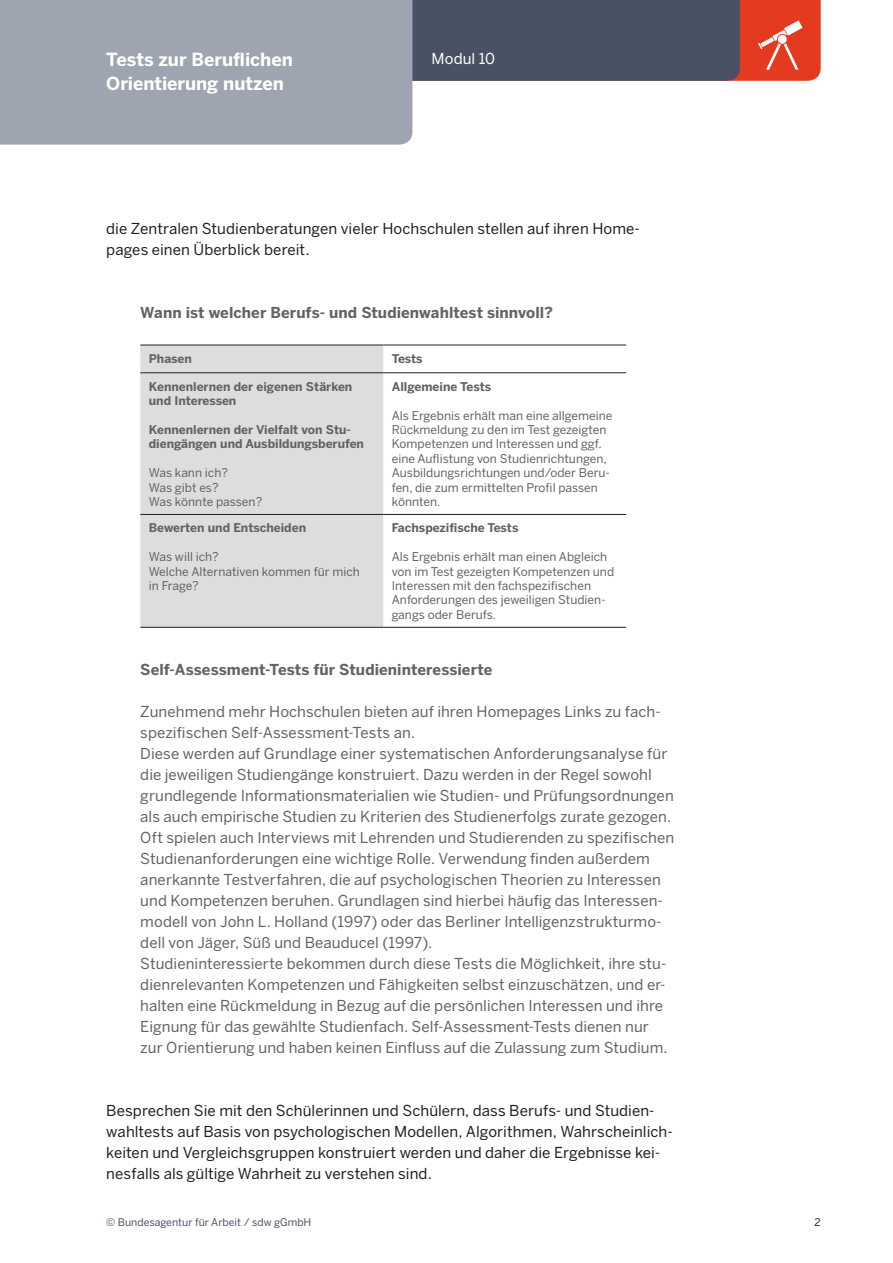
<style>
.page{position:relative;width:893px;height:1263px;background:#fff}
.page>*{position:absolute;margin:0;border:0;box-sizing:border-box;transform-origin:0 0}
.t1{font:700 18px "Benton Sans";letter-spacing:-.005em;color:#fff}
.t2{font:15px/21px "Benton Sans";letter-spacing:.005em;color:#636366}
.t3{font:15px/21px "Benton Sans";letter-spacing:.005em;color:#231f20}
.t4{font:700 15px "Benton Sans";letter-spacing:.005em;color:#636366}
.t5{font:15px "Benton Sans";letter-spacing:.005em;color:#fff}
.t6{font:12px/14.4px "Benton Sans";color:#636366}
.t7{font:700 12px/14.4px "Benton Sans";color:#636366}
.t8{font:10.5px "Benton Sans";color:#495265}
.t9{font:10.5px "Benton Sans";color:#231f20}
</style>
<div class="page">
<div style="left:740px;top:0;width:81px;height:81px;background:#e43b20"></div>
<div style="left:412px;top:0;width:328px;height:81px;background:#495265"></div>
<div style="left:0;top:0;width:412px;height:145px;background:#9ea5b0"></div>
<svg style="left:758px;top:21px;width:44px;height:49px"></svg>
<div style="left:140px;top:346px;width:243px;height:281px;background:#dcdddf"></div>
<hr style="left:140px;top:345px;width:243px;height:1px;background:#231f20">
<hr style="left:383px;top:345px;width:243px;height:1px;background:#231f20">
<hr style="left:140px;top:372px;width:243px;height:1px;background:#231f20">
<hr style="left:383px;top:372px;width:243px;height:1px;background:#231f20">
<hr style="left:140px;top:514px;width:243px;height:1px;background:#231f20">
<hr style="left:383px;top:514px;width:243px;height:1px;background:#231f20">
<hr style="left:140px;top:627px;width:243px;height:1px;background:#231f20">
<hr style="left:383px;top:627px;width:243px;height:1px;background:#231f20">
<p class="t1" style="left:106px;top:49px;width:188px">Tests zur Beruflichen</p>
<p class="t5" style="left:432px;top:50px;width:65px">Modul 10</p>
<p class="t1" style="left:106px;top:73px;width:179px">Orientierung nutzen</p>
<p class="t3" style="left:106px;top:218px;width:535px">die Zentralen Studienberatungen vieler Hochschulen stellen auf ihren Home&shy;pages einen Überblick bereit.</p>
<p class="t4" style="left:140px;top:303px;width:414px">Wann ist welcher Berufs- und Studienwahltest sinnvoll?</p>
<p class="t7" style="left:149px;top:352px;width:45px">Phasen</p>
<p class="t7" style="left:392px;top:352px;width:32px">Tests</p>
<p class="t7" style="left:149px;top:379px;width:205px">Kennenlernen der eigenen Stärken und Interessen</p>
<p class="t7" style="left:149px;top:422px;width:217px">Kennenlernen der Vielfalt von Stu&shy;diengängen und Ausbildungsberufen</p>
<p class="t6" style="left:149px;top:466px;width:115px">Was kann ich?<br>Was gibt es?<br>Was könnte passen?</p>
<p class="t7" style="left:392px;top:379px;width:101px">Allgemeine Tests</p>
<p class="t6" style="left:392px;top:408px;width:222px">Als Ergebnis erhält man eine allgemeine Rückmeldung zu den im Test gezeigten Kompetenzen und Interessen und ggf. eine Auflistung von Studienrichtungen, Ausbildungsrichtungen und/oder Beru&shy;fen, die zum ermittelten Profil passen könnten.</p>
<p class="t7" style="left:149px;top:521px;width:159px">Bewerten und Entscheiden</p>
<p class="t6" style="left:149px;top:550px;width:213px">Was will ich?<br>Welche Alternativen kommen für mich in Frage?</p>
<p class="t7" style="left:392px;top:521px;width:128px">Fachspezifische Tests</p>
<p class="t6" style="left:392px;top:550px;width:224px">Als Ergebnis erhält man einen Abgleich von im Test gezeigten Kompetenzen und Interessen mit den fachspezifischen Anforderungen des jeweiligen Studien&shy;gangs oder Berufs.</p>
<p class="t4" style="left:140px;top:660px;width:354px">Self-Assessment-Tests für Studieninteressierte</p>
<p class="t2" style="left:140px;top:701px;width:536px">Zunehmend mehr Hochschulen bieten auf ihren Homepages Links zu fach&shy;spezifischen Self-Assessment-Tests an.<br>Diese werden auf Grundlage einer systematischen Anforderungsanalyse für die jeweiligen Studiengänge konstruiert. Dazu werden in der Regel sowohl grundlegende Informationsmaterialien wie Studien- und Prüfungsordnungen als auch empirische Studien zu Kriterien des Studienerfolgs zurate gezogen.<br>Oft spielen auch Interviews mit Lehrenden und Studierenden zu spezifischen Studienanforderungen eine wichtige Rolle. Verwendung finden außerdem anerkannte Testverfahren, die auf psychologischen Theorien zu Interessen und Kompetenzen beruhen. Grundlagen sind hierbei häufig das Interessen&shy;modell von John L. Holland (1997) oder das Berliner Intelligenzstrukturmo&shy;dell von Jäger, Süß und Beauducel (1997).<br>Studieninteressierte bekommen durch diese Tests die Möglichkeit, ihre stu&shy;dienrelevanten Kompetenzen und Fähigkeiten selbst einzuschätzen, und er&shy;halten eine Rückmeldung in Bezug auf die persönlichen Interessen und ihre Eignung für das gewählte Studienfach. Self-Assessment-Tests dienen nur zur Orientierung und haben keinen Einfluss auf die Zulassung zum Studium.</p>
<p class="t3" style="left:106px;top:1100px;width:568px">Besprechen Sie mit den Schülerinnen und Schülern, dass Berufs- und Studien&shy;wahltests auf Basis von psychologischen Modellen, Algorithmen, Wahrscheinlich&shy;keiten und Vergleichsgruppen konstruiert werden und daher die Ergebnisse kei&shy;nesfalls als gültige Wahrheit zu verstehen sind.</p>
<p class="t8" style="left:106px;top:1216px;width:207px">© Bundesagentur für Arbeit / sdw gGmbH</p>
<p class="t9" style="left:814px;top:1216px;width:8px">2</p>
</div>
